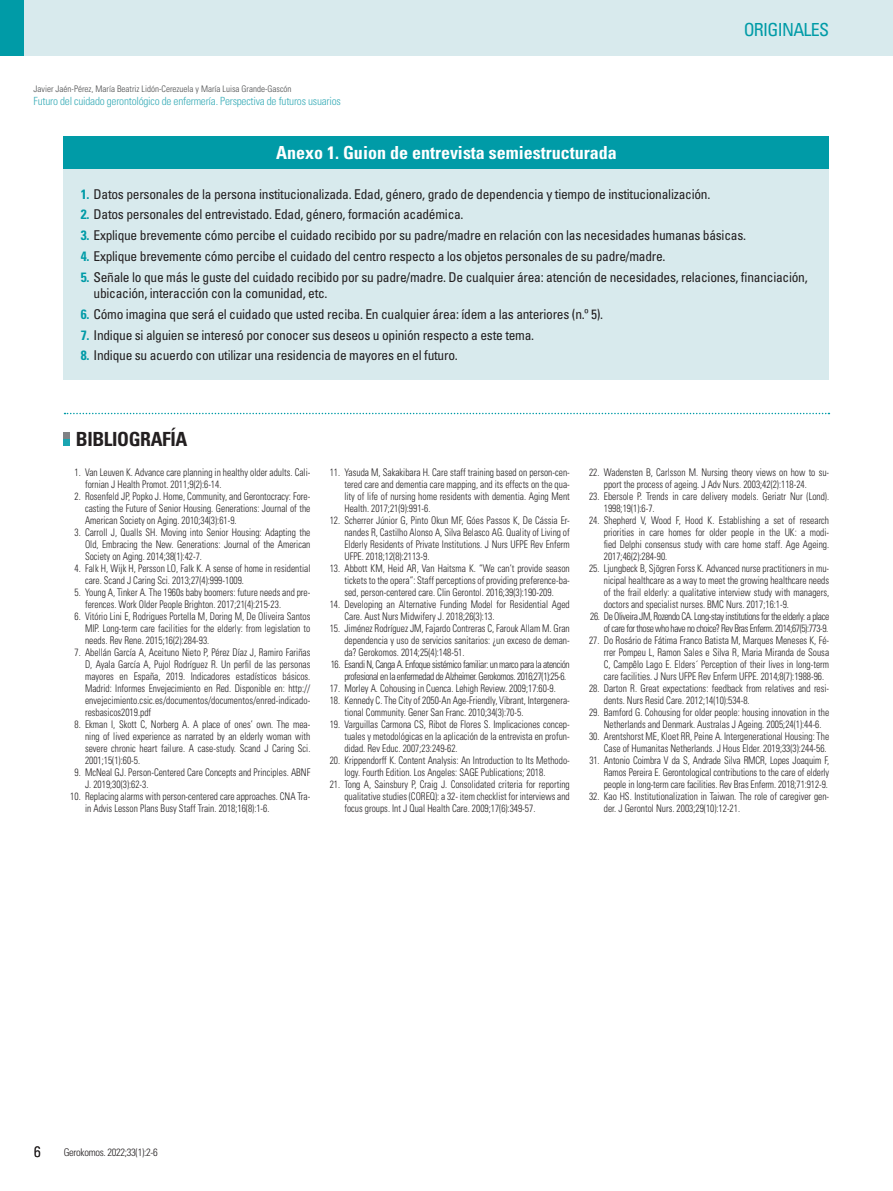
<style>
.page{position:relative;width:893px;height:1191px;background:#fff}
.page>*{position:absolute;margin:0;border:0;box-sizing:border-box;transform-origin:0 0}
.GAL_-_Cat_A{font:700 condensed 19.5px "Univers LT Std";letter-spacing:-.02em;color:#231f20}
.t1{font:700 condensed 18px "Univers LT Std";color:#fff}
.t2{font:condensed 18px "Univers LT Std";letter-spacing:-.04em;color:#009ba7}
.t3{font:300 condensed 15px "Univers LT Std";color:#231f20}
.t4{font:condensed 13.5px/16.5px "Univers LT Std";letter-spacing:-.02em;color:#231f20}
.CAB_-_Titulo{font:300 condensed 11.25px "Univers LT Std";letter-spacing:-.02em;color:#3aadb8}
.t5{font:300 condensed 10.5px/12px "Univers LT Std";color:#231f20;text-align:justify;scale:.9 1}
.t6{font:300 condensed 10.5px/12px "Univers LT Std";letter-spacing:-.04em;color:#231f20;scale:.9 1}
.t7{font:300 condensed 10.5px "Univers LT Std";letter-spacing:-.03em;color:#231f20}
.CAB_-__Autores{font:300 condensed 9px "Univers LT Std";color:#4b4c4d}
.s1{font-weight:700;color:#009ba7}
</style>
<div class="page">
<div style="left:0;top:0;width:893px;height:55px;background:#d8eaed"></div>
<div style="left:0;top:0;width:24px;height:55px;background:#009ba7"></div>
<svg style="left:64px;top:432px;width:6px;height:14px"></svg>
<svg style="left:65px;top:413px;width:764px;height:1px"></svg>
<div style="left:64px;top:136px;width:765px;height:33px;background:#009ba7"></div>
<div style="left:64px;top:169px;width:765px;height:211px;background:#d8eaed"></div>
<h2 class="t2" style="left:744px;top:18px;width:87px">ORIGINALES</h2>
<p class="CAB_-__Autores" style="left:34px;top:83px;width:259px">Javier Jaén-Pérez, María Beatriz Lidón-Cerezuela y María Luisa Grande-Gascón</p>
<p class="CAB_-_Titulo" style="left:34px;top:94px;width:309px">Futuro del cuidado gerontológico de enfermería. Perspectiva de futuros usuarios</p>
<p class="t1" style="left:276px;top:142px;width:342px">Anexo 1. Guion de entrevista semiestructurada</p>
<p class="t4" style="left:81px;top:185px;width:631px"><span class="s1">1.</span> Datos personales de la persona institucionalizada. Edad, género, grado de dependencia y tiempo de institucionalización.</p>
<p class="t4" style="left:81px;top:206px;width:384px"><span class="s1">2.</span> Datos personales del entrevistado. Edad, género, formación académica.</p>
<p class="t4" style="left:81px;top:227px;width:667px"><span class="s1">3.</span> Explique brevemente cómo percibe el cuidado recibido por su padre/madre en relación con las necesidades humanas básicas.</p>
<p class="t4" style="left:81px;top:247px;width:586px"><span class="s1">4.</span> Explique brevemente cómo percibe el cuidado del centro respecto a los objetos personales de su padre/madre.</p>
<p class="t4" style="left:94px;top:268px;width:716px;text-indent:-13px"><span class="s1">5.</span> Señale lo que más le guste del cuidado recibido por su padre/madre. De cualquier área: atención de necesidades, relaciones, financiación, ubicación, interacción con la comunidad, etc.</p>
<p class="t4" style="left:81px;top:305px;width:524px"><span class="s1">6.</span> Cómo imagina que será el cuidado que usted reciba. En cualquier área: ídem a las anteriores (n.º 5).</p>
<p class="t4" style="left:81px;top:326px;width:455px"><span class="s1">7.</span> Indique si alguien se interesó por conocer sus deseos u opinión respecto a este tema.</p>
<p class="t4" style="left:81px;top:347px;width:379px"><span class="s1">8.</span> Indique su acuerdo con utilizar una residencia de mayores en el futuro.</p>
<p class="GAL_-_Cat_A" style="left:76px;top:427px;width:113px">BIBLIOGRAFÍA</p>
<p class="t5" style="left:85px;top:466px;width:252px;text-indent:-11px">1. Van Leuven K. Advance care planning in healthy older adults. Cali&shy;fornian J Health Promot. 2011;9(2):6-14.</p>
<p class="t5" style="left:85px;top:490px;width:252px;text-indent:-11px">2. Rosenfeld JP, Popko J. Home, Community, and Gerontocracy: Fore&shy;casting the Future of Senior Housing. Generations: Journal of the American Society on Aging. 2010;34(3):61-9.</p>
<p class="t5" style="left:85px;top:526px;width:252px;text-indent:-11px">3. Carroll J, Qualls SH. Moving into Senior Housing: Adapting the Old, Embracing the New. Generations: Journal of the American Society on Aging. 2014;38(1):42-7.</p>
<p class="t5" style="left:85px;top:562px;width:252px;text-indent:-11px">4. Falk H, Wijk H, Persson LO, Falk K. A sense of home in residential care. Scand J Caring Sci. 2013;27(4):999-1009.</p>
<p class="t5" style="left:85px;top:586px;width:252px;text-indent:-11px">5. Young A, Tinker A. The 1960s baby boomers: future needs and pre&shy;ferences. Work Older People Brighton. 2017;21(4):215-23.</p>
<p class="t5" style="left:85px;top:610px;width:252px;text-indent:-11px">6. Vitório Lini E, Rodrigues Portella M, Doring M, De Oliveira Santos MIP. Long-term care facilities for the elderly: from legislation to needs. Rev Rene. 2015;16(2):284-93.</p>
<p class="t5" style="left:85px;top:646px;width:252px;text-indent:-11px">7. Abellán García A, Aceituno Nieto P, Pérez Díaz J, Ramiro Fariñas D, Ayala García A, Pujol Rodríguez R. Un perfil de las personas mayores en España, 2019. Indicadores estadísticos básicos.<br>Madrid: Informes Envejecimiento en Red. Disponible en: http:// envejecimiento.csic.es/documentos/documentos/enred-indicado&shy;resbasicos2019.pdf</p>
<p class="t5" style="left:85px;top:718px;width:252px;text-indent:-11px">8. Ekman I, Skott C, Norberg A. A place of ones’ own. The mea&shy;ning of lived experience as narrated by an elderly woman with severe chronic heart failure. A case-study. Scand J Caring Sci.<br>2001;15(1):60-5.</p>
<p class="t5" style="left:85px;top:766px;width:252px;text-indent:-11px">9. McNeal GJ. Person-Centered Care Concepts and Principles. ABNF<br>J. 2019;30(3):62-3.</p>
<p class="t5" style="left:85px;top:790px;width:252px;text-indent:-15px">10. Replacing alarms with person-centered care approaches. CNA Tra&shy;in Advis Lesson Plans Busy Staff Train. 2018;16(8):1-6.</p>
<p class="t5" style="left:344px;top:466px;width:252px;text-indent:-15px">11. Yasuda M, Sakakibara H. Care staff training based on person-cen&shy;tered care and dementia care mapping, and its effects on the qua&shy;lity of life of nursing home residents with dementia. Aging Ment Health. 2017;21(9):991-6.</p>
<p class="t5" style="left:344px;top:514px;width:252px;text-indent:-15px">12. Scherrer Júnior G, Pinto Okun MF, Góes Passos K, De Cássia Er&shy;nandes R, Castilho Alonso A, Silva Belasco AG. Quality of Living of Elderly Residents of Private Institutions. J Nurs UFPE Rev Enferm UFPE. 2018;12(8):2113-9.</p>
<p class="t5" style="left:344px;top:562px;width:252px;text-indent:-15px">13. Abbott KM, Heid AR, Van Haitsma K. “We can’t provide season tickets to the opera”: Staff perceptions of providing preference-ba&shy;sed, person-centered care. Clin Gerontol. 2016;39(3):190-209.</p>
<p class="t5" style="left:344px;top:598px;width:252px;text-indent:-15px">14. Developing an Alternative Funding Model for Residential Aged<br>Care. Aust Nurs Midwifery J. 2018;26(3):13.</p>
<p class="t5" style="left:344px;top:622px;width:252px;text-indent:-15px">15. Jiménez Rodríguez JM, Fajardo Contreras C, Farouk Allam M. Gran dependencia y uso de servicios sanitarios: ¿un exceso de deman&shy;da? Gerokomos. 2014;25(4):148-51.</p>
<p class="t6" style="left:344px;top:658px;width:252px;text-indent:-14px">16. Esandi N, Canga A. Enfoque sistémico familiar: un marco para la atención profesional en la enfermedad de Alzheimer. Gerokomos. 2016;27(1):25-6.</p>
<p class="t5" style="left:330px;top:682px;width:253px">17. Morley A. Cohousing in Cuenca. Lehigh Review. 2009;17:60-9.</p>
<p class="t5" style="left:344px;top:694px;width:252px;text-indent:-15px">18. Kennedy C. The City of 2050-An Age-Friendly, Vibrant, Intergenera&shy;tional Community. Gener San Franc. 2010;34(3):70-5.</p>
<p class="t5" style="left:344px;top:718px;width:252px;text-indent:-15px">19. Varguillas Carmona CS, Ribot de Flores S. Implicaciones concep&shy;tuales y metodológicas en la aplicación de la entrevista en profun&shy;didad. Rev Educ. 2007;23:249-62.</p>
<p class="t5" style="left:344px;top:754px;width:252px;text-indent:-15px">20. Krippendorff K. Content Analysis: An Introduction to Its Methodo&shy;logy. Fourth Edition. Los Angeles: SAGE Publications; 2018.</p>
<p class="t5" style="left:344px;top:778px;width:252px;text-indent:-15px">21. Tong A, Sainsbury P, Craig J. Consolidated criteria for reporting qualitative studies (COREQ): a 32- item checklist for interviews and focus groups. Int J Qual Health Care. 2009;17(6):349-57.</p>
<p class="t5" style="left:604px;top:466px;width:252px;text-indent:-15px">22. Wadensten B, Carlsson M. Nursing theory views on how to su&shy;pport the process of ageing. J Adv Nurs. 2003;42(2):118-24.</p>
<p class="t5" style="left:604px;top:490px;width:252px;text-indent:-15px">23. Ebersole P. Trends in care delivery models. Geriatr Nur (Lond).<br>1998;19(1):6-7.</p>
<p class="t5" style="left:604px;top:514px;width:252px;text-indent:-15px">24. Shepherd V, Wood F, Hood K. Establishing a set of research priorities in care homes for older people in the UK: a modi&shy;fied Delphi consensus study with care home staff. Age Ageing.<br>2017;46(2):284-90.</p>
<p class="t5" style="left:604px;top:562px;width:252px;text-indent:-15px">25. Ljungbeck B, Sjögren Forss K. Advanced nurse practitioners in mu&shy;nicipal healthcare as a way to meet the growing healthcare needs of the frail elderly: a qualitative interview study with managers, doctors and specialist nurses. BMC Nurs. 2017;16:1-9.</p>
<p class="t6" style="left:590px;top:610px;width:267px;text-align:right">26. De Oliveira JM, Rozendo CA. Long-stay institutions for the elderly: a place of care for those who have no choice? Rev Bras Enferm. 2014;67(5):773-9.</p>
<p class="t5" style="left:604px;top:634px;width:252px;text-indent:-15px">27. Do Rosário de Fátima Franco Batista M, Marques Meneses K, Fé&shy;rrer Pompeu L, Ramon Sales e Silva R, Maria Miranda de Sousa C, Campêlo Lago E. Elders´ Perception of their lives in long-term care facilities. J Nurs UFPE Rev Enferm UFPE. 2014;8(7):1988-96.</p>
<p class="t5" style="left:604px;top:682px;width:252px;text-indent:-15px">28. Darton R. Great expectations: feedback from relatives and resi&shy;dents. Nurs Resid Care. 2012;14(10):534-8.</p>
<p class="t5" style="left:604px;top:706px;width:252px;text-indent:-15px">29. Bamford G. Cohousing for older people: housing innovation in the<br>Netherlands and Denmark. Australas J Ageing. 2005;24(1):44-6.</p>
<p class="t5" style="left:589px;top:730px;width:268px;text-align:right">30. Arentshorst ME, Kloet RR, Peine A. Intergenerational Housing: The<br>Case of Humanitas Netherlands. J Hous Elder. 2019;33(3):244-56.</p>
<p class="t5" style="left:604px;top:754px;width:252px;text-indent:-14px">31. Antonio Coimbra V da S, Andrade Silva RMCR, Lopes Joaquim F, Ramos Pereira E. Gerontological contributions to the care of elderly people in long-term care facilities. Rev Bras Enferm. 2018;71:912-9.</p>
<p class="t5" style="left:604px;top:790px;width:252px;text-indent:-15px">32. Kao HS. Institutionalization in Taiwan. The role of caregiver gen&shy;der. J Gerontol Nurs. 2003;29(10):12-21.</p>
<h3 class="t3" style="left:34px;top:1142px;width:8px">6</h3>
<p class="t7" style="left:64px;top:1145px;width:95px">Gerokomos. 2022;33(1):2-6</p>
</div>
